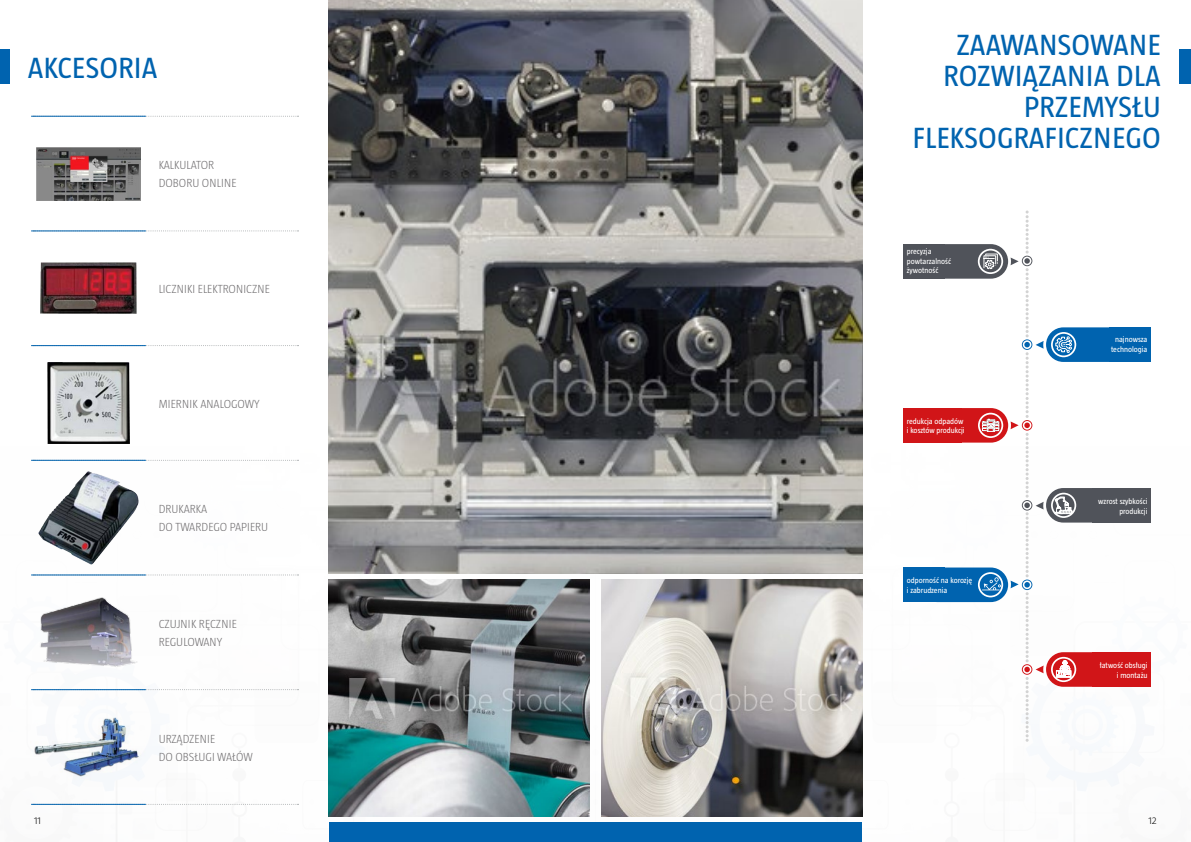
<style>
.page{position:relative;width:1191px;height:842px;background:#fff}
.page>*{position:absolute;margin:0;border:0;box-sizing:border-box;transform-origin:0 0}
.t1{font:30px/31px "Taz";letter-spacing:.01em;color:#0063af;text-align:right}
.t2{font:300 12px/18px "Taz";color:#727072}
.t3{font:300 10px "Taz";color:#000}
.t4{font:8px/9.6px "Taz";color:#fff}
</style>
<div class="page">
<div style="left:1046px;top:652px;width:87px;height:35px;background:#d11518;border-radius:17px"></div>
<div style="left:1092px;top:652px;width:59px;height:35px;background:#d11518"></div>
<div style="left:920px;top:567px;width:88px;height:35px;background:#0063af;border-radius:17px"></div>
<div style="left:903px;top:567px;width:41px;height:35px;background:#0063af"></div>
<div style="left:1046px;top:488px;width:87px;height:35px;background:#50535a;border-radius:17px"></div>
<div style="left:1092px;top:488px;width:59px;height:35px;background:#50535a"></div>
<div style="left:920px;top:408px;width:88px;height:35px;background:#d11518;border-radius:17px"></div>
<div style="left:903px;top:408px;width:58px;height:35px;background:#d11518"></div>
<div style="left:1046px;top:327px;width:87px;height:35px;background:#0063af;border-radius:17px"></div>
<div style="left:1109px;top:327px;width:42px;height:35px;background:#0063af"></div>
<div style="left:920px;top:244px;width:88px;height:35px;background:#50535a;border-radius:17px"></div>
<div style="left:903px;top:244px;width:41px;height:35px;background:#50535a"></div>
<svg style="left:1010px;top:211px;width:33px;height:531px"></svg>
<svg style="left:1051px;top:332px;width:25px;height:25px"></svg>
<svg style="left:977px;top:249px;width:26px;height:25px"></svg>
<svg style="left:978px;top:572px;width:25px;height:25px"></svg>
<svg style="left:1051px;top:493px;width:25px;height:25px"></svg>
<svg style="left:978px;top:413px;width:25px;height:25px"></svg>
<svg style="left:1051px;top:657px;width:25px;height:25px"></svg>
<img style="left:328px;top:579px;width:262px;height:237px">
<img style="left:328px;top:0;width:534px;height:574px">
<img style="left:601px;top:579px;width:261px;height:237px">
<div style="left:328px;top:822px;width:267px;height:20px;background:#0063af"></div>
<div style="left:595px;top:822px;width:267px;height:20px;background:#0063af"></div>
<div style="left:0;top:49px;width:9px;height:34px;background:#0063af"></div>
<div style="left:1179px;top:49px;width:12px;height:34px;background:#0063af"></div>
<svg style="left:146px;top:230px;width:152px;height:1px"></svg>
<svg style="left:146px;top:345px;width:152px;height:1px"></svg>
<svg style="left:146px;top:460px;width:152px;height:1px"></svg>
<svg style="left:146px;top:574px;width:152px;height:1px"></svg>
<svg style="left:146px;top:689px;width:152px;height:1px"></svg>
<hr style="left:31px;top:230px;width:115px;height:1px;background:#0063af">
<hr style="left:31px;top:345px;width:115px;height:1px;background:#0063af">
<hr style="left:31px;top:460px;width:115px;height:1px;background:#0063af">
<hr style="left:31px;top:574px;width:115px;height:1px;background:#0063af">
<hr style="left:31px;top:689px;width:115px;height:1px;background:#0063af">
<img style="left:40px;top:597px;width:97px;height:70px">
<img style="left:41px;top:263px;width:95px;height:51px">
<img style="left:47px;top:362px;width:83px;height:82px">
<img style="left:39px;top:472px;width:99px;height:92px">
<svg style="left:146px;top:116px;width:152px;height:1px"></svg>
<hr style="left:31px;top:116px;width:115px;height:1px;background:#0063af">
<img style="left:36px;top:147px;width:105px;height:53px">
<svg style="left:146px;top:804px;width:152px;height:1px"></svg>
<hr style="left:31px;top:804px;width:115px;height:1px;background:#0063af">
<img style="left:34px;top:717px;width:107px;height:64px">
<h1 class="t1" style="left:28px;top:52px;width:131px">AKCESORIA</h1>
<h2 class="t2" style="left:159px;top:156px;width:79px">KALKULATOR<br>DOBORU ONLINE</h2>
<h2 class="t2" style="left:159px;top:280px;width:113px">LICZNIKI ELEKTRONICZNE</h2>
<h2 class="t2" style="left:159px;top:394px;width:103px">MIERNIK ANALOGOWY</h2>
<h2 class="t2" style="left:159px;top:500px;width:111px">DRUKARKA<br>DO TWARDEGO PAPIERU</h2>
<h2 class="t2" style="left:159px;top:615px;width:80px">CZUJNIK RĘCZNIE<br>REGULOWANY</h2>
<h2 class="t2" style="left:159px;top:730px;width:96px">URZĄDZENIE<br>DO OBSŁUGI WAŁÓW</h2>
<h1 class="t1" style="left:913px;top:29px;width:249px">ZAAWANSOWANE<br>ROZWIĄZANIA DLA<br>PRZEMYSŁU<br>FLEKSOGRAFICZNEGO</h1>
<p class="t4" style="left:907px;top:247px;width:46px">precyzja powtarzalność żywotność</p>
<p class="t4" style="left:907px;top:416px;width:59px">redukcja odpadów i kosztów produkcji</p>
<p class="t4" style="left:907px;top:576px;width:67px">odporność na korozję i zabrudzenia</p>
<p class="t4" style="left:1111px;top:335px;width:38px;text-align:center">najnowsza technologia</p>
<p class="t4" style="left:1098px;top:496px;width:51px;text-align:right">wzrost szybkości produkcji</p>
<p class="t4" style="left:1099px;top:661px;width:49px;text-align:right">łatwość obsługi i montażu</p>
<p class="t3" style="left:34px;top:815px;width:8px">11</p>
<p class="t3" style="left:1148px;top:815px;width:10px">12</p>
</div>
